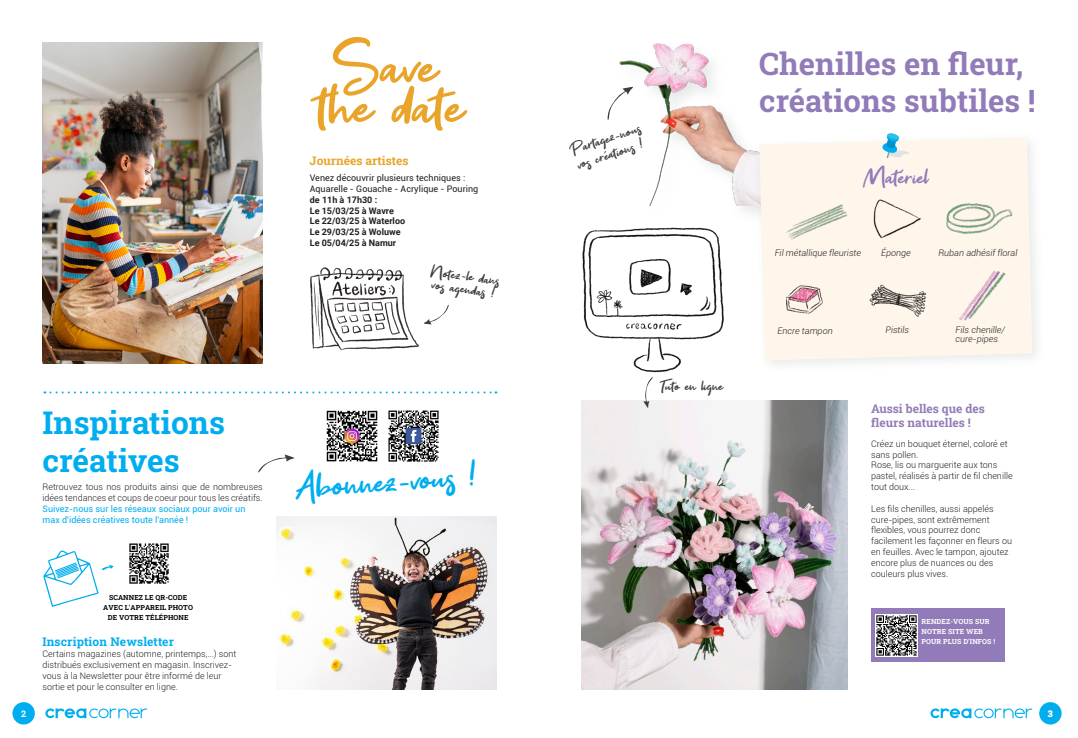
<style>
.page{position:relative;width:1078px;height:738px;background:#fff}
.page>*{position:absolute;margin:0;border:0;box-sizing:border-box;transform-origin:0 0}
.t1{font:77.7px "Get Show";color:#e9a429}
.t2{font:45.6px "Get Show";color:#00aeef}
.t3{font:31.5px/37.9px "Roboto Slab";color:#00aeef}
.Grand_titre{font:31px/37.2px "Roboto Slab";color:#917bb8}
.t4{font:30px "Get Show";color:#917bb8}
.Astuces{font:19px/16px "Get Show";letter-spacing:.01em;color:#3e3e3f}
.Sous_titres{font:12px/14.4px "Roboto Slab";color:#917bb8}
.t5{font:12px "Roboto Slab";letter-spacing:.01em;color:#00aeef}
.Sous_titres-2{font:12px "Roboto Slab";color:#e9a429}
.Textes_expications_classiques{font:300 9px/10.8px "Roboto";color:#231f20}
.texte_étapes{font:italic 300 9px/9px "Roboto";color:#231f20}
.Textes_expications_classiques-2{font:700 9px "Roboto";color:#231f20}
.t6{font:9px/10.8px "Roboto";color:#00aeef}
.Textes_expications_classiques-3{font:9px "Roboto";color:#231f20}
.t7{font:9px "Roboto Slab";color:#fff}
.texte_étapes-2{font:7px/10px "Roboto Slab";letter-spacing:.01em;color:#000001;text-align:center}
.texte{font:7px/10px "Roboto Slab";letter-spacing:.01em;color:#fff}
</style>
<div class="page">
<svg style="left:45px;top:708px;width:102px;height:9px"></svg>
<div style="left:12px;top:701px;width:23px;height:23px;background:#00aeef;border-radius:50%"></div>
<svg style="left:930px;top:708px;width:102px;height:9px"></svg>
<div style="left:1038px;top:701px;width:23px;height:23px;background:#00aeef;border-radius:50%"></div>
<img style="left:582px;top:227px;width:142px;height:146px">
<img style="left:129px;top:543px;width:40px;height:41px">
<svg style="left:43px;top:550px;width:71px;height:56px"></svg>
<img style="left:619px;top:43px;width:135px;height:162px">
<img style="left:326px;top:410px;width:52px;height:52px">
<img style="left:388px;top:410px;width:51px;height:52px">
<div style="left:754px;top:132px;width:291px;height:241px;background:#949999;opacity:.2"></div>
<div style="left:759px;top:137px;width:273px;height:223px;background:#fef5eb"></div>
<svg style="left:881px;top:133px;width:28px;height:25px"></svg>
<svg style="left:44px;top:391px;width:452px;height:2px"></svg>
<svg style="left:607px;top:86px;width:26px;height:36px"></svg>
<svg style="left:424px;top:304px;width:25px;height:20px"></svg>
<svg style="left:258px;top:454px;width:36px;height:19px"></svg>
<img style="left:784px;top:199px;width:63px;height:50px">
<img style="left:872px;top:198px;width:49px;height:41px">
<img style="left:866px;top:283px;width:61px;height:35px">
<img style="left:945px;top:201px;width:67px;height:35px">
<img style="left:785px;top:282px;width:40px;height:33px">
<img style="left:955px;top:261px;width:52px;height:65px">
<img style="left:581px;top:400px;width:266px;height:289px">
<img style="left:276px;top:516px;width:220px;height:173px">
<img style="left:43px;top:43px;width:219px;height:320px">
<img style="left:310px;top:267px;width:109px;height:83px">
<div style="left:870px;top:608px;width:134px;height:53px;background:#917bb8"></div>
<img style="left:875px;top:614px;width:42px;height:41px">
<svg style="left:643px;top:377px;width:10px;height:30px"></svg>
<p class="t1" style="left:333px;top:22px;width:106px">Save</p>
<p class="t1" style="left:318px;top:62px;width:148px">the date</p>
<p class="Sous_titres-2" style="left:309px;top:152px;width:100px">Journées artistes</p>
<p class="Textes_expications_classiques-3" style="left:310px;top:171px;width:157px">Venez découvrir plusieurs techniques :</p>
<p class="Textes_expications_classiques-3" style="left:310px;top:182px;width:170px">Aquarelle - Gouache - Acrylique - Pouring</p>
<p class="Textes_expications_classiques-2" style="left:310px;top:193px;width:69px">de 11h à 17h30 :</p>
<p class="Textes_expications_classiques-2" style="left:310px;top:204px;width:86px">Le 15/03/25 à Wavre</p>
<p class="Textes_expications_classiques-2" style="left:310px;top:215px;width:97px">Le 22/03/25 à Waterloo</p>
<p class="Textes_expications_classiques-2" style="left:310px;top:225px;width:92px">Le 29/03/25 à Woluwe</p>
<p class="Textes_expications_classiques-2" style="left:310px;top:236px;width:88px">Le 05/04/25 à Namur</p>
<p class="Astuces" style="left:432px;top:263px;width:71px;rotate:8deg">Notez-le dans</p>
<p class="Astuces" style="left:433px;top:276px;width:65px;rotate:8deg">vos agendas !</p>
<p class="t3" style="left:43px;top:402px;width:184px">Inspirations créatives</p>
<p class="Textes_expications_classiques" style="left:43px;top:481px;width:221px">Retrouvez tous nos produits ainsi que de nombreuses idées tendances et coups de coeur pour tous les créatifs.</p>
<p class="t6" style="left:43px;top:502px;width:204px">Suivez-nous sur les réseaux sociaux pour avoir un max d'idées créatives toute l'année !</p>
<p class="texte_étapes-2" style="left:103px;top:591px;width:91px">SCANNEZ LE QR-CODE<br>AVEC L'APPAREIL PHOTO<br>DE VOTRE TÉLÉPHONE</p>
<p class="t5" style="left:43px;top:633px;width:133px">Inscription Newsletter</p>
<p class="Textes_expications_classiques" style="left:43px;top:648px;width:195px">Certains magazines (automne, printemps,...) sont distribués exclusivement en magasin. Inscrivez&shy;vous à la Newsletter pour être informé de leur sortie et pour le consulter en ligne.</p>
<p class="t2" style="left:293px;top:462px;width:184px;rotate:-4deg">Abonnez-vous !</p>
<p class="Astuces" style="left:567px;top:143px;width:76px;rotate:-18deg">Partagez-nous vos créations !</p>
<p class="Astuces" style="left:659px;top:378px;width:65px">Tuto en ligne</p>
<p class="Grand_titre" style="left:759px;top:44px;width:277px">Chenilles en fleur, créations subtiles !</p>
<p class="t4" style="left:862px;top:160px;width:67px">Matériel</p>
<p class="texte_étapes" style="left:774px;top:247px;width:88px">Fil métallique fleuriste</p>
<p class="texte_étapes" style="left:880px;top:247px;width:31px">Éponge</p>
<p class="texte_étapes" style="left:938px;top:247px;width:81px">Ruban adhésif floral</p>
<p class="texte_étapes" style="left:777px;top:325px;width:57px">Encre tampon</p>
<p class="texte_étapes" style="left:885px;top:325px;width:25px">Pistils</p>
<p class="texte_étapes" style="left:955px;top:325px;width:51px">Fils chenille/ cure-pipes</p>
<p class="Sous_titres" style="left:870px;top:400px;width:115px">Aussi belles que des fleurs naturelles !</p>
<p class="Textes_expications_classiques" style="left:870px;top:437px;width:143px">Créez un bouquet éternel, coloré et sans pollen.<br>Rose, lis ou marguerite aux tons pastel, réalisés à partir de fil chenille tout doux...</p>
<p class="Textes_expications_classiques" style="left:870px;top:502px;width:142px">Les fils chenilles, aussi appelés cure-pipes, sont extrêmement flexibles, vous pourrez donc facilement les façonner en fleurs ou en feuilles. Avec le tampon, ajoutez encore plus de nuances ou des couleurs plus vives.</p>
<p class="texte" style="left:921px;top:615px;width:75px">RENDEZ-VOUS SUR<br>NOTRE SITE WEB<br>POUR PLUS D'INFOS !</p>
<p class="t7" style="left:21px;top:706px;width:6px">2</p>
<p class="t7" style="left:1047px;top:706px;width:6px">3</p>
</div>
